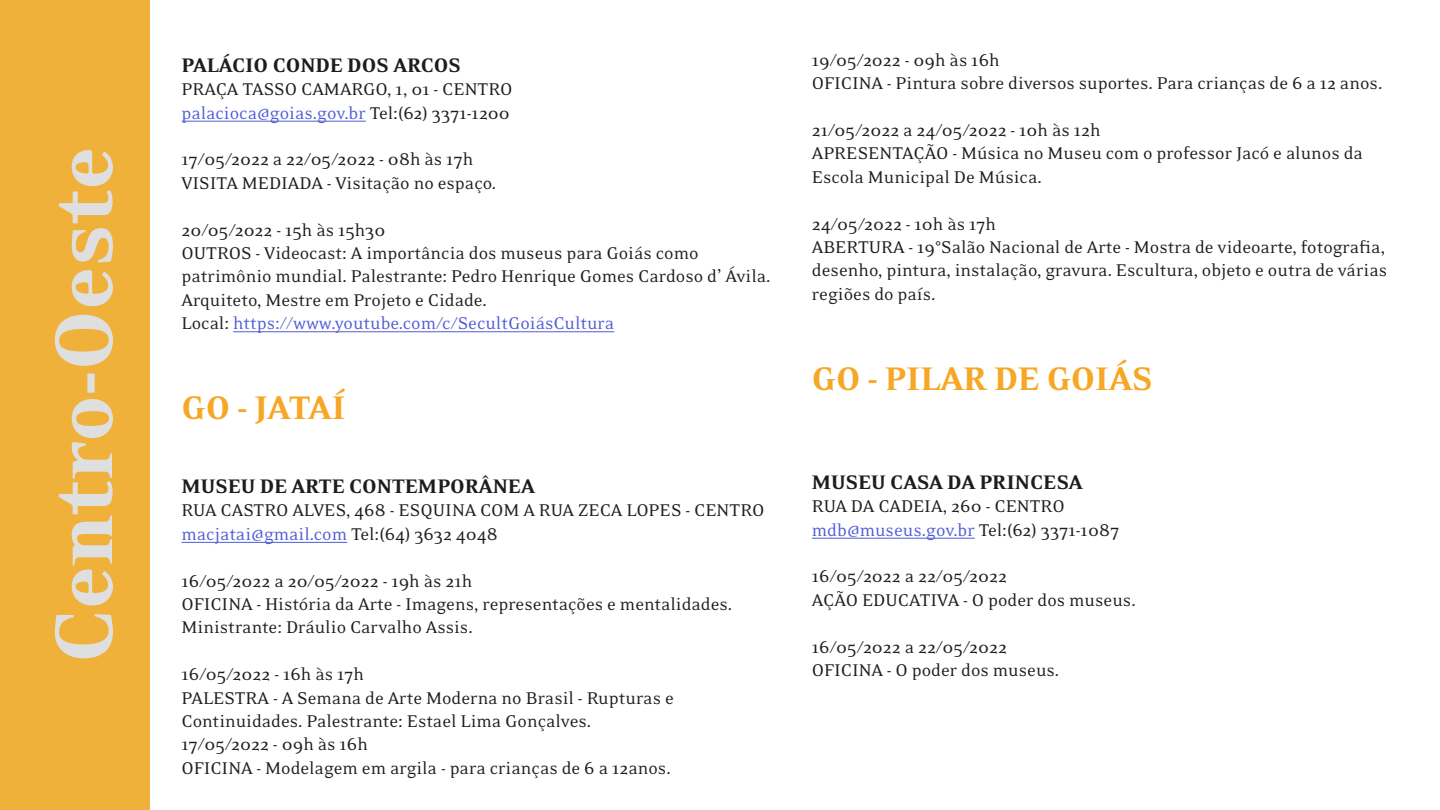
<style>
.page{position:relative;width:1440px;height:810px;background:#fff}
.page>*{position:absolute;margin:0;border:0;box-sizing:border-box;transform-origin:0 0}
.t1{font:900 93.75px "Eidetic Neo OT";color:#dfdfdf}
.Estado_-_Cidade___Ce{font:900 37.5px "Eidetic Neo OT";color:#f7a726}
.Museu_-_Negritado{font:900 22.5px "Eidetic Neo OT";color:#1e1c20}
.Horários{font:19.5px/23.4px "Eidetic Neo OT";color:#1e1c20}
.Museu_-_Negritado-2{font:19.5px/23.4px "Eidetic Neo OT";color:#1e1c20}
.Estado_-_Cidade___Ce-2{font:19.5px/23.4px "Eidetic Neo OT";color:#1e1c20}
.s1{color:#4f5cd6}
</style>
<div class="page">
<hr style="left:182px;top:121px;width:184px;height:1px;background:#4f5cd6">
<hr style="left:233px;top:332px;width:381px;height:1px;background:#4f5cd6">
<hr style="left:182px;top:542px;width:165px;height:1px;background:#4f5cd6">
<hr style="left:812px;top:538px;width:163px;height:1px;background:#4f5cd6">
<div style="left:0;top:0;width:150px;height:810px;background:#efb13a"></div>
<p class="t1" style="left:36px;top:663px;width:518px;rotate:-90deg">Centro-Oeste</p>
<p class="Museu_-_Negritado" style="left:182px;top:53px;width:281px">PALÁCIO CONDE DOS ARCOS</p>
<p class="Museu_-_Negritado-2" style="left:182px;top:78px;width:333px">PRAÇA TASSO CAMARGO, 1, 01 - CENTRO <span class="s1">palacioca@goias.gov.br</span> Tel:(62) 3371-1200</p>
<p class="Museu_-_Negritado-2" style="left:182px;top:148px;width:316px">17/05/2022 a 22/05/2022 - 08h às 17h<br>VISITA MEDIADA - Visitação no espaço.</p>
<p class="Museu_-_Negritado-2" style="left:182px;top:218px;width:591px">20/05/2022 - 15h às 15h30<br>OUTROS - Videocast: A importância dos museus para Goiás como patrimônio mundial. Palestrante: Pedro Henrique Gomes Cardoso d’ Ávila.<br>Arquiteto, Mestre em Projeto e Cidade.<br>Local: <span class="s1">https://www.youtube.com/c/SecultGoiásCultura</span></p>
<p class="Estado_-_Cidade___Ce" style="left:182px;top:389px;width:166px">GO - JATAÍ</p>
<p class="Museu_-_Negritado" style="left:182px;top:475px;width:355px">MUSEU DE ARTE CONTEMPORÂNEA</p>
<p class="Estado_-_Cidade___Ce-2" style="left:182px;top:499px;width:584px">RUA CASTRO ALVES, 468 - ESQUINA COM A RUA ZECA LOPES - CENTRO <span class="s1">macjatai@gmail.com</span> Tel:(64) 3632 4048</p>
<p class="Horários" style="left:182px;top:569px;width:552px">16/05/2022 a 20/05/2022 - 19h às 21h<br>OFICINA - História da Arte - Imagens, representações e mentalidades.<br>Ministrante: Dráulio Carvalho Assis.</p>
<p class="Horários" style="left:182px;top:663px;width:494px">16/05/2022 - 16h às 17h<br>PALESTRA - A Semana de Arte Moderna no Brasil - Rupturas e<br>Continuidades. Palestrante: Estael Lima Gonçalves.</p>
<p class="Horários" style="left:182px;top:733px;width:491px">17/05/2022 - 09h às 16h<br>OFICINA - Modelagem em argila - para crianças de 6 a 12anos.</p>
<p class="Horários" style="left:812px;top:49px;width:572px">19/05/2022 - 09h às 16h<br>OFICINA - Pintura sobre diversos suportes. Para crianças de 6 a 12 anos.</p>
<p class="Horários" style="left:812px;top:119px;width:553px">21/05/2022 a 24/05/2022 - 10h às 12h<br>APRESENTAÇÃO - Música no Museu com o professor Jacó e alunos da<br>Escola Municipal De Música.</p>
<p class="Horários" style="left:812px;top:213px;width:577px">24/05/2022 - 10h às 17h<br>ABERTURA - 19°Salão Nacional de Arte - Mostra de videoarte, fotografia, desenho, pintura, instalação, gravura. Escultura, objeto e outra de várias regiões do país.</p>
<p class="Estado_-_Cidade___Ce" style="left:812px;top:359px;width:342px">GO - PILAR DE GOIÁS</p>
<p class="Museu_-_Negritado" style="left:812px;top:470px;width:272px">MUSEU CASA DA PRINCESA</p>
<p class="Museu_-_Negritado-2" style="left:812px;top:495px;width:309px">RUA DA CADEIA, 260 - CENTRO <span class="s1">mdb@museus.gov.br</span> Tel:(62) 3371-1087</p>
<p class="Horários" style="left:812px;top:565px;width:325px">16/05/2022 a 22/05/2022<br>AÇÃO EDUCATIVA - O poder dos museus.</p>
<p class="Horários" style="left:812px;top:636px;width:197px">16/05/2022 a 22/05/2022</p>
<p class="Horários" style="left:812px;top:659px;width:249px">OFICINA - O poder dos museus.</p>
</div>
